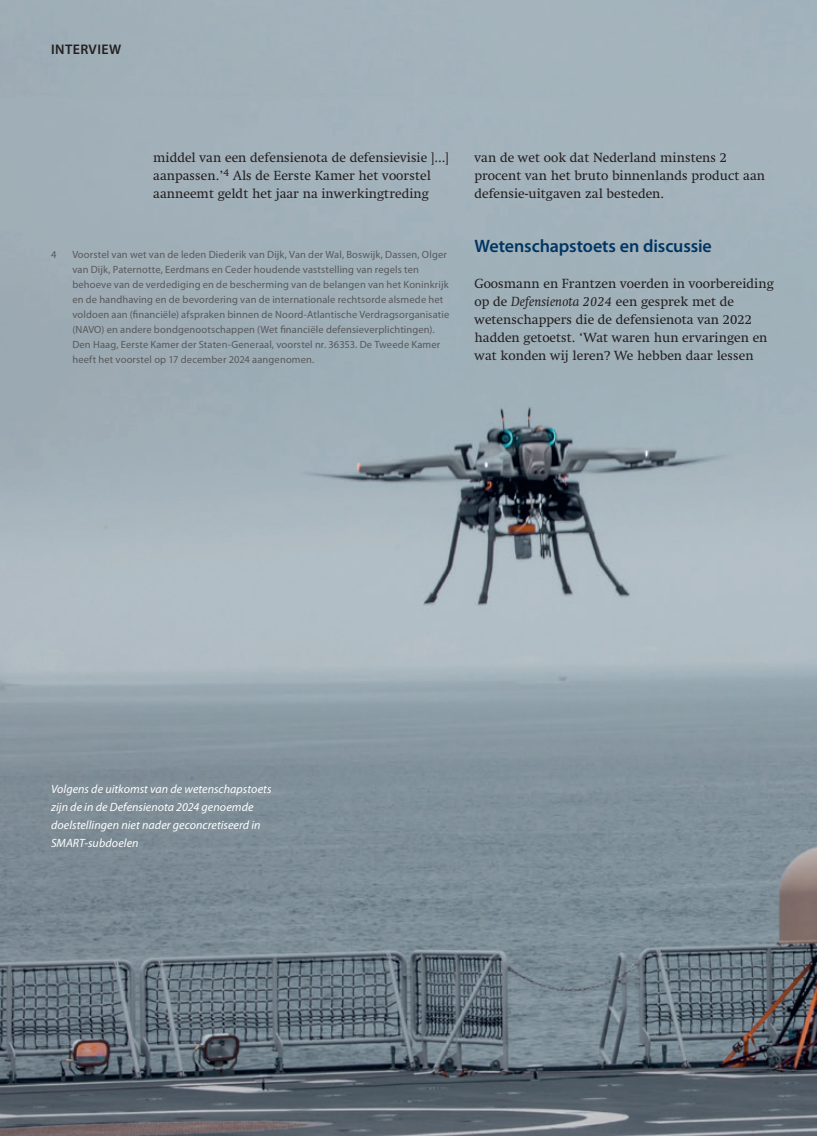
<style>
.page{position:relative;width:817px;height:1136px;background:#fff}
.page>*{position:absolute;margin:0;border:0;box-sizing:border-box;transform-origin:0 0}
.t1{font:600 18px "Myriad Pro";letter-spacing:-.005em;color:#003562}
.t2{font:600 13.95px "Myriad Pro";letter-spacing:.03em;color:#231f20}
.t3{font:13.5px/18px "Swift LT Std";color:#231f20}
.t4{font:italic 12px/18px "Myriad Pro";letter-spacing:.005em;color:#fff}
.t5{font:10.5px/15px "Myriad Pro";letter-spacing:.015em;color:#57585a}
.s1{font-style:italic}
</style>
<div class="page">
<img style="left:0;top:0;width:816px;height:1135px">
<h2 class="t2" style="left:51px;top:40px;width:71px">Interview</h2>
<p class="t3" style="left:153px;top:149px;width:297px">middel van een defensienota de defensievisie ]...] aanpassen.’<sup>4</sup> Als de Eerste Kamer het voorstel aanneemt geldt het jaar na inwerkingtreding</p>
<p class="t3" style="left:474px;top:149px;width:292px">van de wet ook dat Nederland minstens 2 procent van het bruto binnenlands product aan defensie-uitgaven zal besteden.</p>
<h1 class="t1" style="left:474px;top:235px;width:239px">Wetenschapstoets en discussie</h1>
<p class="t3" style="left:474px;top:275px;width:301px">Goosmann en Frantzen voerden in voorbereiding op de <span class="s1">Defensienota 2024</span> een gesprek met de wetenschappers die de defensienota van 2022 hadden getoetst. ‘Wat waren hun ervaringen en wat konden wij leren? We hebben daar lessen</p>
<p class="t5" style="left:51px;top:246px;width:7px">4</p>
<p class="t5" style="left:72px;top:246px;width:378px">Voorstel van wet van de leden Diederik van Dijk, Van der Wal, Boswijk, Dassen, Olger van Dijk, Paternotte, Eerdmans en Ceder houdende vaststelling van regels ten behoeve van de verdediging en de bescherming van de belangen van het Koninkrijk en de handhaving en de bevordering van de internationale rechtsorde alsmede het voldoen aan (financiële) afspraken binnen de Noord-Atlantische Verdragsorganisatie (NAVO) en andere bondgenootschappen (Wet financiële defensieverplichtingen).<br>Den Haag, Eerste Kamer der Staten-Generaal, voorstel nr. 36353. De Tweede Kamer heeft het voorstel op 17 december 2024 aangenomen.</p>
<p class="t4" style="left:51px;top:779px;width:222px">Volgens de uitkomst van de wetenschapstoets zijn de in de Defensienota 2024 genoemde doelstellingen niet nader geconcretiseerd in SMART-subdoelen</p>
</div>
